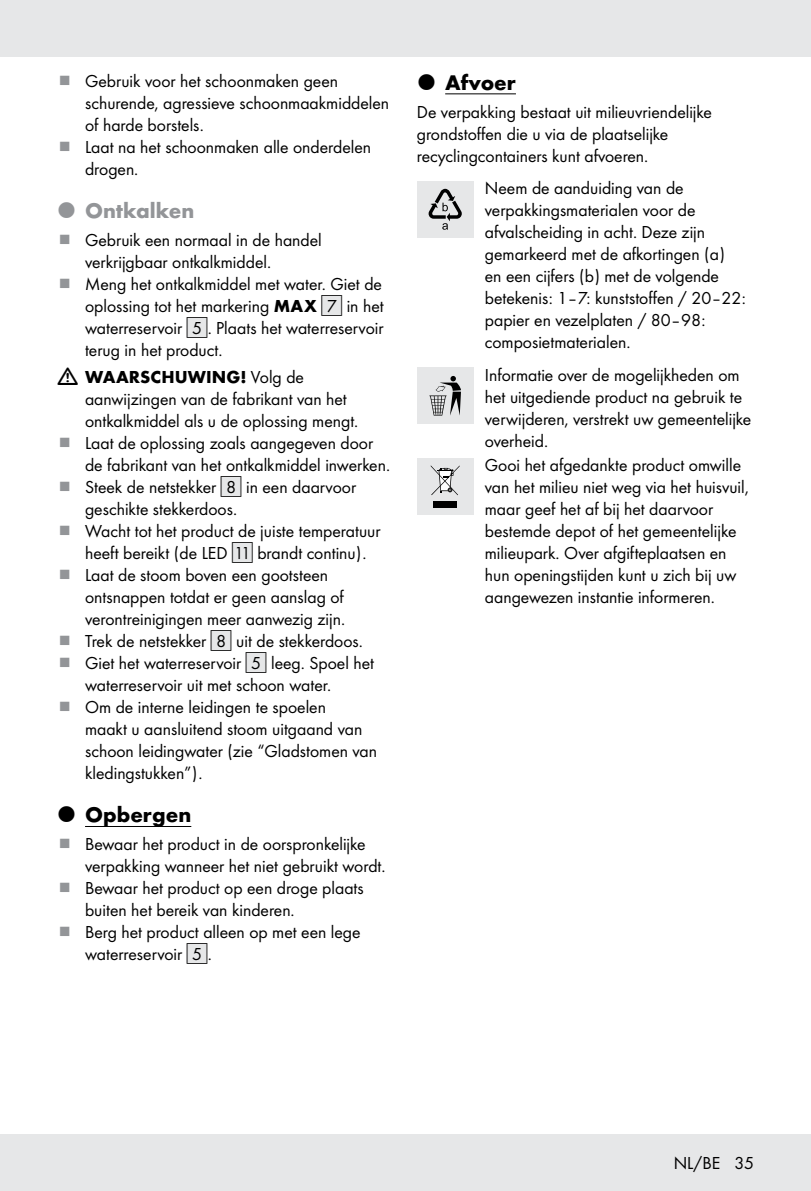
<style>
.page{position:relative;width:811px;height:1191px;background:#fff}
.page>*{position:absolute;margin:0;border:0;box-sizing:border-box;transform-origin:0 0}
.t1{font:700 22px "Futura";color:#000}
.t2{font:700 22px "Futura";color:#939598}
.t3{font:18px/22px "Futura Boo";color:#000}
.t4{font:700 18px "Futura";color:#000}
.s1{font-family:"Futura";font-weight:700}
.s2{font-family:"IMP Lidl Num Box";font-size:15.8px;color:#e6e7e8}
.s3{font-family:"IMP Lidl Num Box";font-size:15.8px}
.s4{font-family:"Futura Boo";font-weight:400}
</style>
<div class="page">
<div style="left:0;top:1134px;width:811px;height:57px;background:#e6e7e8"></div>
<div style="left:0;top:0;width:811px;height:57px;background:#e6e7e8"></div>
<hr style="left:85px;top:826px;width:106px;height:1px;background:#000">
<hr style="left:445px;top:93px;width:71px;height:1px;background:#000">
<div style="left:417px;top:181px;width:56px;height:57px;background:#e6e7e8"></div>
<svg style="left:428px;top:189px;width:34px;height:41px"></svg>
<div style="left:417px;top:367px;width:56px;height:57px;background:#e6e7e8"></div>
<svg style="left:429px;top:376px;width:32px;height:39px"></svg>
<div style="left:417px;top:458px;width:56px;height:56px;background:#e6e7e8"></div>
<div style="left:433px;top:501px;width:24px;height:6px;background:#000"></div>
<svg style="left:431px;top:465px;width:28px;height:30px"></svg>
<p class="t3" style="left:85px;top:69px;width:306px">Gebruik voor het schoonmaken geen schurende, agressieve schoonmaakmiddelen of harde borstels.<br>Laat na het schoonmaken alle onderdelen drogen.</p>
<p class="t2" style="left:85px;top:194px;width:111px">Ontkalken</p>
<p class="t3" style="left:85px;top:228px;width:300px">Gebruik een normaal in de handel verkrijgbaar ontkalkmiddel.<br>Meng het ontkalkmiddel met water. Giet de oplossing tot het markering <span class="s1">MAX</span> <span class="s2">[</span><span class="s3">7]</span> in het waterreservoir <span class="s2">[</span><span class="s3">5]</span>. Plaats het waterreservoir terug in het product.</p>
<p class="t4" style="left:85px;top:364px;width:220px">WAARSCHUWING! <span class="s4">Volg de</span></p>
<p class="t3" style="left:85px;top:387px;width:306px">aanwijzingen van de fabrikant van het ontkalkmiddel als u de oplossing mengt.<br>Laat de oplossing zoals aangegeven door de fabrikant van het ontkalkmiddel inwerken.<br>Steek de netstekker <span class="s2">[</span><span class="s3">8]</span> in een daarvoor geschikte stekkerdoos.<br>Wacht tot het product de juiste temperatuur heeft bereikt (de LED <span class="s2">[</span><span class="s3">11]</span> brandt continu).<br>Laat de stoom boven een gootsteen ontsnappen totdat er geen aanslag of verontreinigingen meer aanwezig zijn.<br>Trek de netstekker <span class="s2">[</span><span class="s3">8]</span> uit de stekkerdoos.<br>Giet het waterreservoir <span class="s2">[</span><span class="s3">5]</span> leeg. Spoel het waterreservoir uit met schoon water.<br>Om de interne leidingen te spoelen<br>maakt u aansluitend stoom uitgaand van schoon leidingwater (zie “Gladstomen van kledingstukken”).</p>
<p class="t1" style="left:85px;top:799px;width:108px">Opbergen</p>
<p class="t3" style="left:85px;top:832px;width:302px">Bewaar het product in de oorspronkelijke verpakking wanneer het niet gebruikt wordt.<br>Bewaar het product op een droge plaats buiten het bereik van kinderen.<br>Berg het product alleen op met een lege waterreservoir <span class="s2">[</span><span class="s3">5]</span>.</p>
<p class="t1" style="left:445px;top:66px;width:72px">Afvoer</p>
<p class="t3" style="left:417px;top:100px;width:297px">De verpakking bestaat uit milieuvriendelijke grondstoffen die u via de plaatselijke recyclingcontainers kunt afvoeren.</p>
<p class="t3" style="left:485px;top:176px;width:262px">Neem de aanduiding van de verpakkingsmaterialen voor de afvalscheiding in acht. Deze zijn gemarkeerd met de afkortingen (a) en een cijfers (b) met de volgende betekenis: 1–7: kunststoffen / 20–22: papier en vezelplaten / 80–98: composietmaterialen.</p>
<p class="t3" style="left:485px;top:362px;width:268px">Informatie over de mogelijkheden om het uitgediende product na gebruik te verwijderen, verstrekt uw gemeentelijke overheid.</p>
<p class="t3" style="left:485px;top:453px;width:265px">Gooi het afgedankte product omwille van het milieu niet weg via het huisvuil, maar geef het af bij het daarvoor bestemde depot of het gemeentelijke milieupark. Over afgifteplaatsen en hun openingstijden kunt u zich bij uw aangewezen instantie informeren.</p>
<p class="t3" style="left:674px;top:1151px;width:82px">NL/BE 35</p>
</div>
